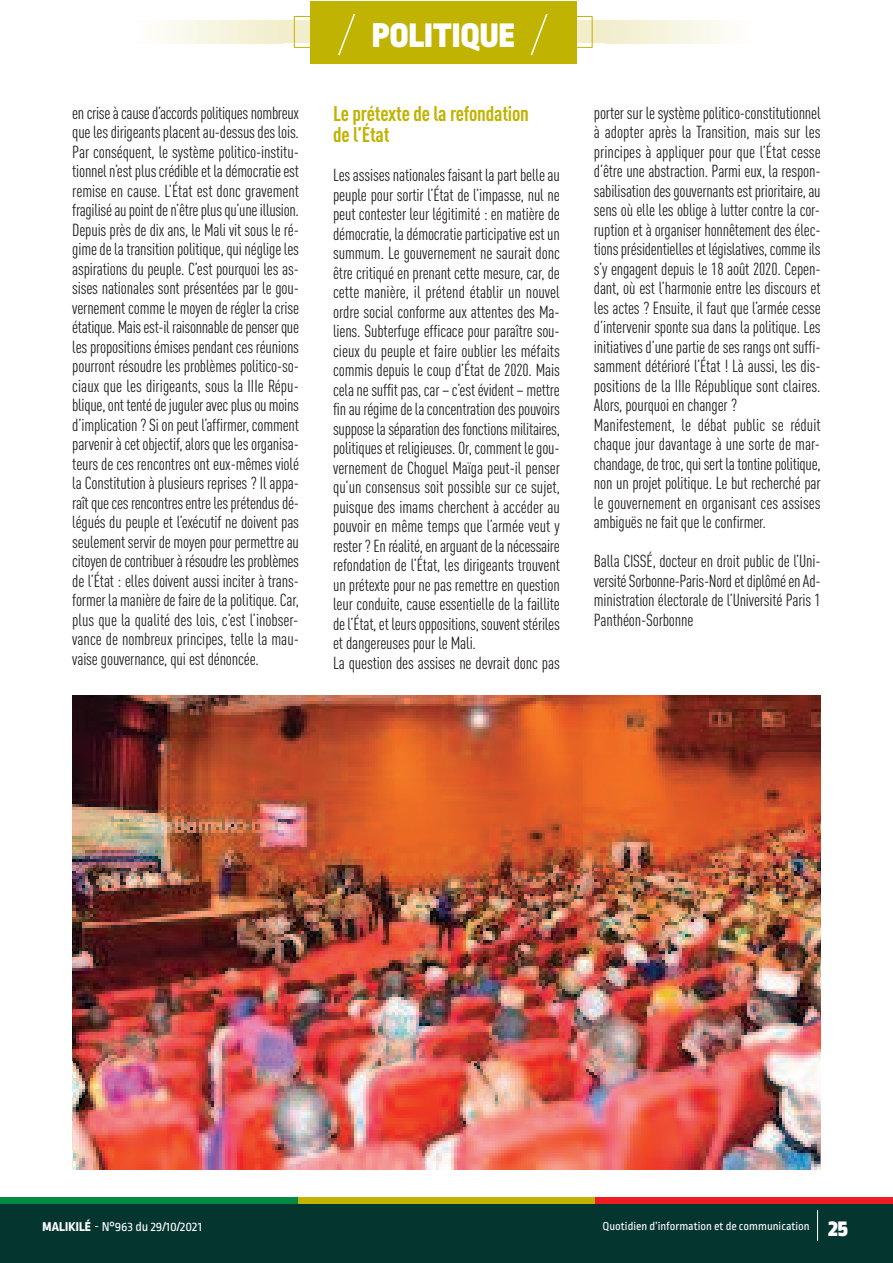
<style>
.page{position:relative;width:893px;height:1263px;background:#fff}
.page>*{position:absolute;margin:0;border:0;box-sizing:border-box;transform-origin:0 0}
.t1{font:900 36px "Ropa Sans Pro";letter-spacing:.01em;color:#fff}
.t2{font:700 condensed 21px/21px "DIN Pro";letter-spacing:-.01em;color:#c0b301}
.t3{font:condensed 17.25px/19.5px "DIN Pro";letter-spacing:-.01em;color:#231f20;text-align:justify}
.t4{font:13.5px "Ropa Sans Pro";color:#fff}
.t5{font:12px "Ropa Sans Pro";color:#fff}
.s1{font-weight:800}
.s2{font-weight:900;font-size:24px}
</style>
<div class="page">
<div style="left:0;top:1203px;width:893px;height:60px;background:#05352f"></div>
<div style="left:0;top:1197px;width:298px;height:6px;background:#008b43"></div>
<div style="left:298px;top:1197px;width:297px;height:6px;background:#c0b301"></div>
<div style="left:595px;top:1197px;width:298px;height:6px;background:#ee1d23"></div>
<hr style="left:817px;top:1210px;width:1px;height:31px;background:#fff">
<div style="left:282px;top:21px;width:324px;height:22px;background:#f2eecb"></div>
<div style="left:135px;top:21px;width:147px;height:22px;background:linear-gradient(to right,#fefefe,#f1eecb)"></div>
<div style="left:604px;top:21px;width:147px;height:22px;background:linear-gradient(to right,#f1eeca,#fefefd)"></div>
<div style="left:294px;top:16px;width:298px;height:32px;border:1px solid #c0b301"></div>
<div style="left:311px;top:1px;width:266px;height:62px;background:#c0b301"></div>
<svg style="left:338px;top:13px;width:17px;height:43px"></svg>
<svg style="left:530px;top:13px;width:18px;height:43px"></svg>
<img style="left:72px;top:696px;width:749px;height:473px">
<h1 class="t1" style="left:372px;top:24px;width:144px">POLITIQUE</h1>
<p class="t3" style="left:72px;top:104px;width:228px">encriseàcaused’accordspolitiquesnombreux quelesdirigeantsplacentau-dessusdeslois.<br>Par conséquent, le système politico-institu&shy;tionneln’estpluscrédibleet ladémocratieest remise en cause. L’État est donc gravement fragiliséaupointden’êtreplusqu’uneillusion.<br>Depuis près de dix ans, le Mali vit sous le ré&shy;gime de la transition politique, qui néglige les aspirations du peuple. C’est pourquoi les as&shy;sises nationales sont présentées par le gou&shy;vernement comme le moyen de régler la crise étatique.Maisest-il raisonnabledepenserque les propositions émises pendant ces réunions pourront résoudre les problèmes politico-so&shy;ciaux que les dirigeants, sous la IIIe Répu&shy;blique,ont tentédejuguleravecplusoumoins d’implication ? Si on peut l’affirmer, comment parveniràcetobjectif,alorsquelesorganisa&shy;teurs de ces rencontres ont eux-mêmes violé la Constitution à plusieurs reprises ? Il appa&shy;raîtquecesrencontresentrelesprétendusdé&shy;légués du peuple et l’exécutif ne doivent pas seulement servir de moyen pour permettre au citoyendecontribueràrésoudrelesproblèmes de l’État : elles doivent aussi inciter à trans&shy;former la manière de faire de la politique. Car, plus que la qualité des lois, c’est l’inobser&shy;vance de nombreux principes, telle la mau&shy;vaise gouvernance, qui est dénoncée.</p>
<p class="t2" style="left:333px;top:105px;width:197px">Le prétexte de la refondation de l’État</p>
<p class="t3" style="left:333px;top:167px;width:228px;text-align:left">Les assises nationales faisant la part belle au peuple pour sortir l’État de l’impasse, nul ne peut contester leur légitimité : en matière de démocratie, ladémocratieparticipativeestun summum. Le gouvernement ne saurait donc être critiqué en prenant cette mesure, car, de cette manière, il prétend établir un nouvel ordre social conforme aux attentes des Ma&shy;liens. Subterfuge efficace pour paraître sou&shy;cieux du peuple et faire oublier les méfaits commis depuis le coup d’État de 2020. Mais celanesuffitpas,car – c’estévident – mettre finaurégimedelaconcentrationdespouvoirs supposelaséparationdesfonctionsmilitaires, politiques et religieuses. Or, comment le gou&shy;vernement de Choguel Maïga peut-il penser qu’un consensus soit possible sur ce sujet, puisque des imams cherchent à accéder au pouvoir en même temps que l’armée veut y rester?Enréalité,enarguantdelanécessaire refondation de l’État, les dirigeants trouvent un prétexte pour ne pas remettre en question leur conduite, cause essentielle de la faillite del’État,et leursoppositions,souventstériles et dangereuses pour le Mali.<br>La question des assises ne devrait donc pas</p>
<p class="t3" style="left:594px;top:104px;width:228px;text-align:left">porter sur le système politico-constitutionnel à adopter après la Transition, mais sur les principes à appliquer pour que l’État cesse d’être une abstraction. Parmi eux, la respon&shy;sabilisationdesgouvernantsestprioritaire,au sens où elle les oblige à lutter contre la cor&shy;ruption et à organiser honnêtement des élec&shy;tionsprésidentielleset législatives,commeils s’y engagent depuis le 18 août 2020. Cepen&shy;dant, où est l’harmonie entre les discours et les actes ? Ensuite, il faut que l’armée cesse d’intervenir sponte sua dans la politique. Les initiatives d’une partie de ses rangs ont suffi&shy;samment détérioré l’État ! Là aussi, les dis&shy;positions de la IIIe République sont claires.<br>Alors, pourquoi en changer ?<br>Manifestement, le débat public se réduit chaque jour davantage à une sorte de mar&shy;chandage,detroc,quisert latontinepolitique, non un projet politique. Le but recherché par le gouvernement en organisant ces assises ambiguës ne fait que le confirmer.</p>
<p class="t3" style="left:594px;top:553px;width:228px">Balla CISSÉ, docteur en droit public de l’Uni&shy;versitéSorbonne-Paris-NordetdiplôméenAd&shy;ministration électorale de l’Université Paris 1<br>Panthéon-Sorbonne</p>
<p class="t4" style="left:43px;top:1222px;width:161px"><span class="s1">MALIKILé</span> - N°963 du 29/10/2021</p>
<p class="t5" style="left:603px;top:1222px;width:247px">Quotidien d’information et de communication <span class="s2">25</span></p>
</div>
